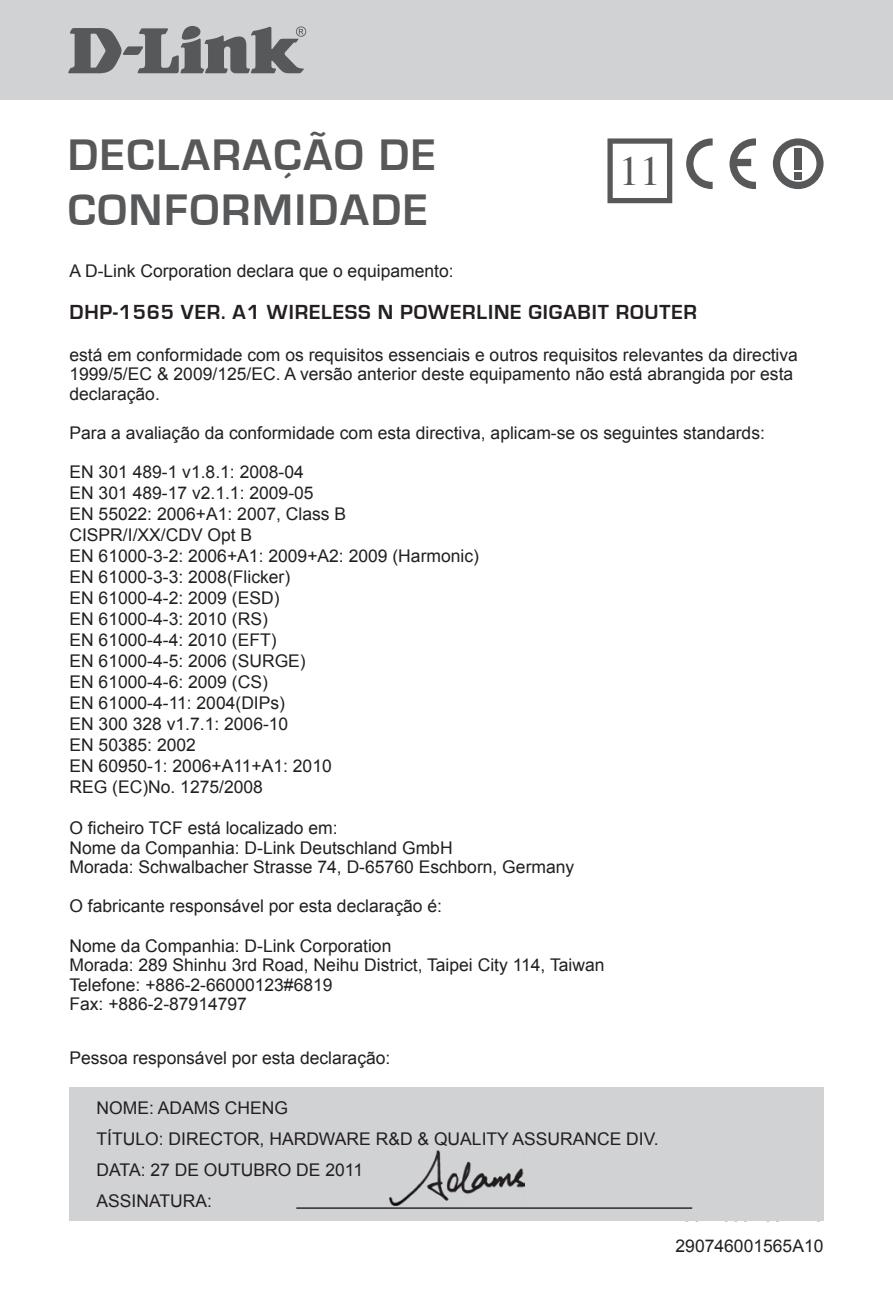
<style>
.page{position:relative;width:893px;height:1290px;background:#fff}
.page>*{position:absolute;margin:0;border:0;box-sizing:border-box;transform-origin:0 0}
.t1{font:700 45.5px/54.6px "Eurostile";letter-spacing:.04em;color:#57585a}
.t2{font:42px "Times";color:#57585a}
.t3{font:700 21px "Eurostile";letter-spacing:.04em;color:#231f20}
.t4{font:17.5px/21px "Arial";color:#231f20}
</style>
<div class="page">
<div style="left:0;top:0;width:893px;height:99px;background:#d1d2d4"></div>
<svg style="left:68px;top:26px;width:238px;height:48px"></svg>
<div style="left:69px;top:1086px;width:754px;height:134px;background:#d1d2d4"></div>
<hr style="left:296px;top:1207px;width:396px;height:2px;background:#231f20">
<img style="left:390px;top:1151px;width:134px;height:55px">
<svg style="left:607px;top:138px;width:65px;height:65px"></svg>
<svg style="left:686px;top:138px;width:27px;height:51px"></svg>
<svg style="left:729px;top:138px;width:27px;height:51px"></svg>
<svg style="left:773px;top:138px;width:50px;height:51px"></svg>
<div style="left:794px;top:172px;width:8px;height:7px;background:#57585a"></div>
<h1 class="t1" style="left:68px;top:129px;width:370px">DECLARAÇÃO DE<br>CONFORMIDADE</h1>
<h2 class="t2" style="left:619px;top:148px;width:43px">11</h2>
<p class="t4" style="left:69px;top:260px;width:386px">A D-Link Corporation declara que o equipamento:</p>
<p class="t3" style="left:69px;top:301px;width:231px">DHP-1565 VER. A1 WIRELE</p>
<p class="t3" style="left:345px;top:301px;width:86px">SS N POWER</p>
<p class="t3" style="left:477px;top:301px;width:23px">LINE</p>
<p class="t3" style="left:529px;top:301px;width:145px">GIGABIT ROUTER</p>
<p class="t4" style="left:69px;top:345px;width:730px;line-height:19.6px">está em conformidade com os requisitos essenciais e outros requisitos relevantes da directiva<br>1999/5/EC &amp; 2009/125/EC. A versão anterior deste equipamento não está abrangida por esta declaração.</p>
<p class="t4" style="left:69px;top:423px;width:697px">Para a avaliação da conformidade com esta directiva, aplicam-se os seguintes standards:</p>
<p class="t4" style="left:69px;top:462px;width:411px">EN 301 489-1 v1.8.1: 2008-04<br>EN 301 489-17 v2.1.1: 2009-05<br>EN 55022: 2006+A1: 2007, Class B<br>CISPR/I/XX/CDV Opt B<br>EN 61000-3-2: 2006+A1: 2009+A2: 2009 (Harmonic)<br>EN 61000-3-3: 2008(Flicker)<br>EN 61000-4-2: 2009 (ESD)<br>EN 61000-4-3: 2010 (RS)<br>EN 61000-4-4: 2010 (EFT)<br>EN 61000-4-5: 2006 (SURGE)<br>EN 61000-4-6: 2009 (CS)<br>EN 61000-4-11: 2004(DIPs)<br>EN 300 328 v1.7.1: 2006-10<br>EN 50385: 2002<br>EN 60950-1: 2006+A11+A1: 2010<br>REG (EC)No. 1275/2008</p>
<p class="t4" style="left:69px;top:818px;width:506px;line-height:19.6px">O ficheiro TCF está localizado em:<br>Nome da Companhia: D-Link Deutschland GmbH<br>Morada: Schwalbacher Strasse 74, D-65760 Eschborn, Germany</p>
<p class="t4" style="left:69px;top:896px;width:374px">O fabricante responsável por esta declaração é:</p>
<p class="t4" style="left:69px;top:936px;width:537px;line-height:19.6px">Nome da Companhia: D-Link Corporation<br>Morada: 289 Shinhu 3rd Road, Neihu District, Taipei City 114, Taiwan Telefone: +886-2-66000123#6819<br>Fax: +886-2-87914797</p>
<p class="t4" style="left:69px;top:1047px;width:322px">Pessoa responsável por esta declaração:</p>
<p class="t4" style="left:97px;top:1092px;width:564px;line-height:30.8px">NOME: ADAMS CHENG<br>TÍTULO: DIRECTOR, HARDWARE R&amp;D &amp; QUALITY ASSURANCE DIV.<br>DATA: 27 de outu</p>
<p class="t4" style="left:254px;top:1159px;width:111px">bro de 2011</p>
<p class="t4" style="left:97px;top:1190px;width:117px">ASSINATURA:</p>
<p class="t4" style="left:676px;top:1235px;width:149px">290746001565A10</p>
</div>
